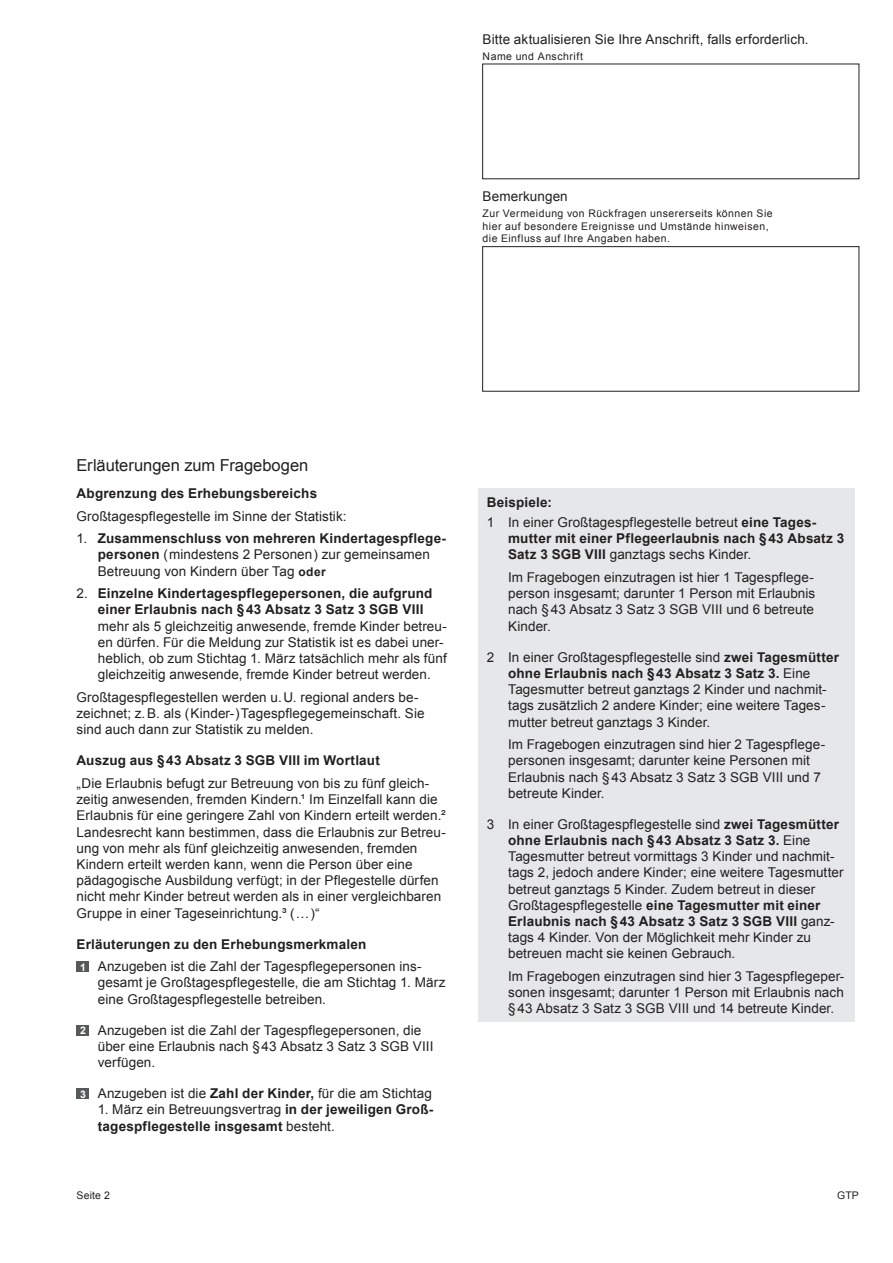
<style>
.page{position:relative;width:893px;height:1263px;background:#fff}
.page>*{position:absolute;margin:0;border:0;box-sizing:border-box;transform-origin:0 0}
.t1{font:16.5px "Arial";color:#231f20}
.t2{font:13.5px/16.2px "Arial";letter-spacing:.005em;color:#231f20}
.t3{font:700 13.5px/16.2px "Arial";letter-spacing:.015em;color:#231f20}
.t4{font:10.5px/12.6px "Arial";letter-spacing:.045em;color:#231f20}
.t5{font:700 10.5px "Arial";color:#fff}
.s1{font-weight:700}
.s2{font-weight:700;font-size:12px}
.s3{font-weight:400}
</style>
<div class="page">
<div style="left:482px;top:246px;width:377px;height:145px;border:1px solid #231f20"></div>
<div style="left:478px;top:488px;width:377px;height:534px;background:#e6e7e9"></div>
<div style="left:77px;top:961px;width:12px;height:11px;background:#57585a"></div>
<div style="left:77px;top:1025px;width:12px;height:11px;background:#57585a"></div>
<div style="left:77px;top:1088px;width:12px;height:11px;background:#57585a"></div>
<p class="t2" style="left:483px;top:31px;width:327px">Bitte aktualisieren Sie Ihre Anschrift, falls erforderlich.</p>
<p class="t4" style="left:483px;top:50px;width:102px">Name und Anschrift</p>
<p class="t2" style="left:483px;top:188px;width:87px">Bemerkungen</p>
<p class="t4" style="left:483px;top:207px;width:292px">Zur Vermeidung von Rückfragen unsererseits können Sie hier auf besondere Ereignisse und Umstände hinweisen, die Einfluss auf Ihre Angaben haben.</p>
<p class="t1" style="left:77px;top:455px;width:233px">Erläuterungen zum Fragebogen</p>
<p class="t3" style="left:77px;top:486px;width:242px">Abgrenzung des Erhebungsbereichs</p>
<p class="t2" style="left:77px;top:508px;width:272px">Großtagespflegestelle im Sinne der Statistik:</p>
<p class="t2" style="left:98px;top:531px;width:350px;text-indent:-21px">1. <span class="s1">Zusammenschluss von mehreren Kindertagespflege&shy;personen</span> ( mindestens 2 Personen ) zur gemeinsamen<br>Betreuung von Kindern über Tag <span class="s2">oder</span></p>
<p class="t3" style="left:98px;top:586px;width:336px;text-indent:-21px"><span class="s3">2.</span> Einzelne Kindertagespflegepersonen, die aufgrund einer Erlaubnis nach §43 Absatz 3 Satz 3 SGB VIII</p>
<p class="t2" style="left:98px;top:618px;width:351px">mehr als 5 gleichzeitig anwesende, fremde Kinder betreu&shy;en dürfen. Für die Meldung zur Statistik ist es dabei uner&shy;heblich, ob zum Stichtag 1. März tatsächlich mehr als fünf gleichzeitig anwesende, fremde Kinder betreut werden.</p>
<p class="t2" style="left:77px;top:689px;width:350px">Großtagespflegestellen werden u.U. regional anders be&shy;zeichnet; z.B. als ( Kinder- ) Tagespflegegemeinschaft. Sie sind auch dann zur Statistik zu melden.</p>
<p class="t3" style="left:77px;top:753px;width:305px">Auszug aus §43 Absatz 3 SGB VIII im Wortlaut</p>
<p class="t2" style="left:77px;top:775px;width:371px">„Die Erlaubnis befugt zur Betreuung von bis zu fünf gleich&shy;zeitig anwesenden, fremden Kindern.¹ Im Einzelfall kann die Erlaubnis für eine geringere Zahl von Kindern erteilt werden.²<br>Landesrecht kann bestimmen, dass die Erlaubnis zur Betreu&shy;ung von mehr als fünf gleichzeitig anwesenden, fremden Kindern erteilt werden kann, wenn die Person über eine pädagogische Ausbildung verfügt; in der Pflegestelle dürfen nicht mehr Kinder betreut werden als in einer vergleichbaren Gruppe in einer Tageseinrichtung.³ ( … )“</p>
<p class="t3" style="left:77px;top:936px;width:291px">Erläuterungen zu den Erhebungsmerkmalen</p>
<p class="t2" style="left:98px;top:958px;width:349px">Anzugeben ist die Zahl der Tagespflegepersonen ins&shy;gesamt je Großtagespflegestelle, die am Stichtag 1. März eine Großtagespflegestelle betreiben.</p>
<p class="t2" style="left:98px;top:1022px;width:337px">Anzugeben ist die Zahl der Tagespflegepersonen, die über eine Erlaubnis nach §43 Absatz 3 Satz 3 SGB VIII verfügen.</p>
<p class="t2" style="left:98px;top:1085px;width:336px">Anzugeben ist die <span class="s1">Zahl der Kinder,</span> für die am Stichtag</p>
<p class="t3" style="left:98px;top:1102px;width:337px"><span class="s3">1. März ein Betreuungsvertrag</span> in der jeweiligen Groß&shy;tagespflegestelle insgesamt <span class="s3">besteht.</span></p>
<p class="t5" style="left:80px;top:960px;width:7px">1</p>
<p class="t5" style="left:80px;top:1023px;width:7px">2</p>
<p class="t5" style="left:80px;top:1087px;width:7px">3</p>
<p class="t2" style="left:487px;top:492px;width:331px;line-height:20.4px"><span class="s1">Beispiele:<br></span>1 In einer Großtagespflegestelle betreut <span class="s1">eine Tages-</span></p>
<p class="t3" style="left:508px;top:531px;width:338px">mutter mit einer Pflegeerlaubnis nach §43 Absatz 3<br>Satz 3 SGB VIII <span class="s3">ganztags sechs Kinder.</span></p>
<p class="t2" style="left:508px;top:569px;width:309px;text-align:justify">Im Fragebogen einzutragen ist hier 1 Tagespflege&shy;person insgesamt; darunter 1 Person mit Erlaubnis nach §43 Absatz 3 Satz 3 SGB VIII und 6 betreute Kinder.</p>
<p class="t2" style="left:508px;top:649px;width:332px;text-indent:-21px">2 In einer Großtagespflegestelle sind <span class="s1">zwei Tagesmütter ohne Erlaubnis nach §43 Absatz 3 Satz 3.</span> Eine Tagesmutter betreut ganztags 2 Kinder und nachmit&shy;tags zusätzlich 2 andere Kinder; eine weitere Tages&shy;mutter betreut ganztags 3 Kinder.</p>
<p class="t2" style="left:508px;top:736px;width:319px">Im Fragebogen einzutragen sind hier 2 Tagespflege&shy;personen insgesamt; darunter keine Personen mit Erlaubnis nach §43 Absatz 3 Satz 3 SGB VIII und 7 betreute Kinder.</p>
<p class="t2" style="left:508px;top:816px;width:337px;text-indent:-21px">3 In einer Großtagespflegestelle sind <span class="s1">zwei Tagesmütter ohne Erlaubnis nach §43 Absatz 3 Satz 3.</span> Eine Tagesmutter betreut vormittags 3 Kinder und nachmit&shy;tags 2, jedoch andere Kinder; eine weitere Tagesmutter betreut ganztags 5 Kinder. Zudem betreut in dieser Großtagespflegestelle <span class="s1">eine Tagesmutter mit einer Erlaubnis nach §43 Absatz 3 Satz 3 SGB VIII</span> ganz&shy;tags 4 Kinder. Von der Möglichkeit mehr Kinder zu betreuen macht sie keinen Gebrauch.</p>
<p class="t2" style="left:508px;top:968px;width:338px;text-align:justify">Im Fragebogen einzutragen sind hier 3 Tagespflegeper&shy;sonen insgesamt; darunter 1 Person mit Erlaubnis nach §43 Absatz 3 Satz 3 SGB VIII und 14 betreute Kinder.</p>
<p class="t4" style="left:77px;top:1189px;width:35px">Seite 2</p>
<p class="t4" style="left:837px;top:1189px;width:23px">GTP</p>
</div>
